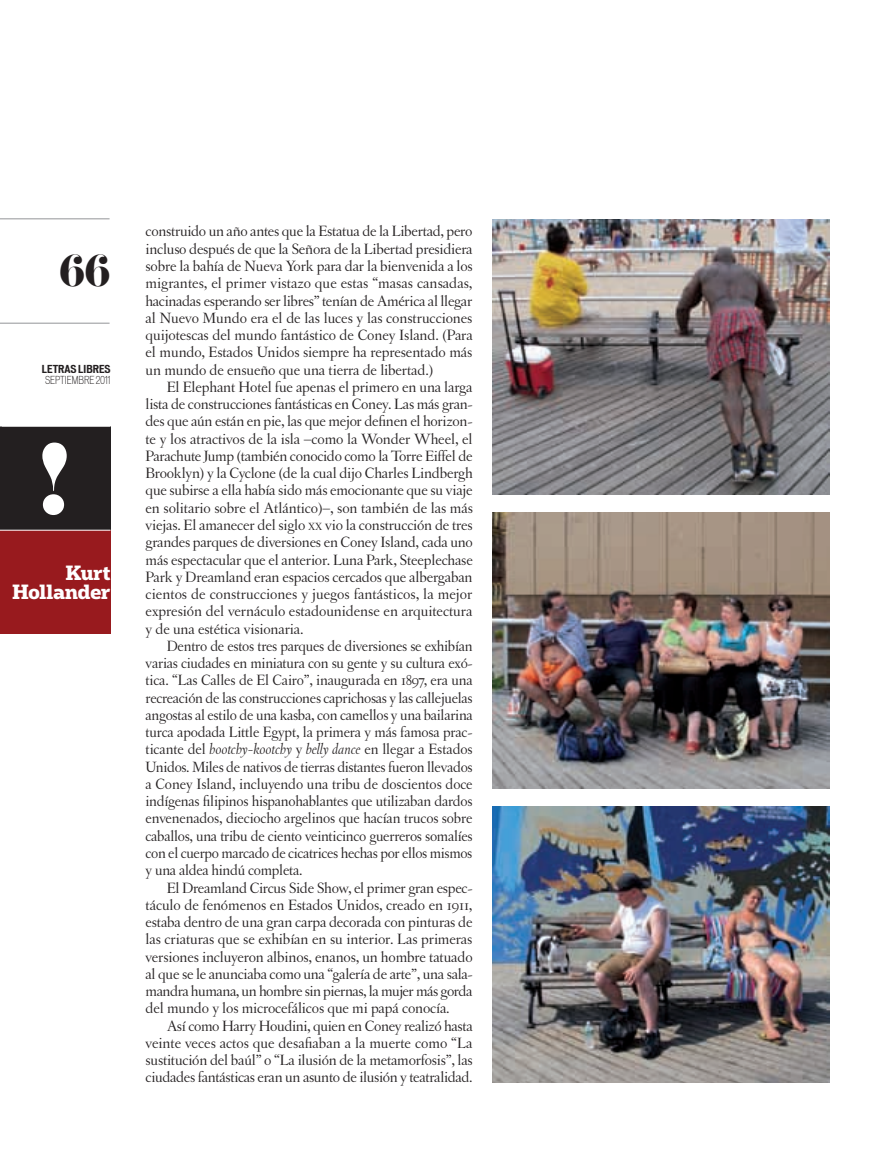
<style>
.page{position:relative;width:893px;height:1149px;background:#fff}
.page>*{position:absolute;margin:0;border:0;box-sizing:border-box;transform-origin:0 0}
.t1{font:39px "Eloquent JF";color:#231f20}
.t2{font:700 19.5px/19.5px "Popular";color:#fff;text-align:right}
.t3{font:15.75px/17.2px "Letras Oldstyle";letter-spacing:-.01em;color:#231f20;text-align:justify}
.t4{font:300 condensed 10.5px "Vonnes";color:#231f20}
.t5{font:700 condensed 10.5px "Vonnes";color:#231f20}
.s1{font-size:10.95px}
.s2{font-style:italic}
</style>
<div class="page">
<div style="left:0;top:426px;width:111px;height:104px;background:#231f20"></div>
<div style="left:0;top:530px;width:111px;height:103px;background:#981a1e"></div>
<hr style="left:0;top:323px;width:110px;height:1px;background:#939598">
<hr style="left:0;top:218px;width:110px;height:1px;background:#939598">
<hr style="left:0;top:529px;width:111px;height:1px;background:#fff">
<svg style="left:42px;top:442px;width:25px;height:73px"></svg>
<img style="left:493px;top:512px;width:336px;height:276px">
<img style="left:493px;top:806px;width:336px;height:276px">
<img style="left:493px;top:219px;width:336px;height:275px">
<h1 class="t1" style="left:60px;top:244px;width:52px">66</h1>
<p class="t5" style="left:42px;top:363px;width:70px">LETRAS LIBRES</p>
<p class="t4" style="left:45px;top:373px;width:67px">SEPTIEMBRE 2011</p>
<p class="t2" style="left:12px;top:562px;width:100px">Kurt<br>Hollander</p>
<p class="t3" style="left:146px;top:223px;width:329px">construido un año antes que la Estatua de la Libertad, pero incluso después de que la Señora de la Libertad presidiera sobre la bahía de Nueva York para dar la bienvenida a los migrantes, el primer vistazo que estas “masas cansadas, hacinadas esperando ser libres” tenían de América al llegar al Nuevo Mundo era el de las luces y las construcciones quijotescas del mundo fantástico de Coney Island. (Para el mundo, Estados Unidos siempre ha representado más un mundo de ensueño que una tierra de libertad.)</p>
<p class="t3" style="left:146px;top:378px;width:329px;text-indent:21px">El Elephant Hotel fue apenas el primero en una larga lista de construcciones fantásticas en Coney. Las más gran&shy;des que aún están en pie, las que mejor definen el horizon&shy;te y los atractivos de la isla –como la Wonder Wheel, el Parachute Jump (también conocido como la Torre Eiffel de Brooklyn) y la Cyclone (de la cual dijo Charles Lindbergh que subirse a ella había sido más emocionante que su viaje en solitario sobre el Atlántico)–, son también de las más viejas. El amanecer del siglo <span class="s1">xx</span> vio la construcción de tres grandes parques de diversiones en Coney Island, cada uno más espectacular que el anterior. Luna Park, Steeplechase Park y Dreamland eran espacios cercados que albergaban cientos de construcciones y juegos fantásticos, la mejor expresión del vernáculo estadounidense en arquitectura y de una estética visionaria.</p>
<p class="t3" style="left:146px;top:637px;width:329px;text-indent:21px">Dentro de estos tres parques de diversiones se exhibían varias ciudades en miniatura con su gente y su cultura exó&shy;tica. “Las Calles de El Cairo”, inaugurada en 1897, era una recreación de las construcciones caprichosas y las callejuelas angostas al estilo de una kasba, con camellos y una bailarina turca apodada Little Egypt, la primera y más famosa prac&shy;ticante del <span class="s2">hootchy-kootchy</span> y <span class="s2">belly dance</span> en llegar a Estados Unidos. Miles de nativos de tierras distantes fueron llevados a Coney Island, incluyendo una tribu de doscientos doce indígenas filipinos hispanohablantes que utilizaban dardos envenenados, dieciocho argelinos que hacían trucos sobre caballos, una tribu de ciento veinticinco guerreros somalíes con el cuerpo marcado de cicatrices hechas por ellos mismos y una aldea hindú completa.</p>
<p class="t3" style="left:146px;top:878px;width:329px;text-indent:21px">El Dreamland Circus Side Show, el primer gran espec&shy;táculo de fenómenos en Estados Unidos, creado en 1911, estaba dentro de una gran carpa decorada con pinturas de las criaturas que se exhibían en su interior. Las primeras versiones incluyeron albinos, enanos, un hombre tatuado al que se le anunciaba como una “galería de arte”, una sala&shy;mandra humana, un hombre sin piernas, la mujer más gorda del mundo y los microcefálicos que mi papá conocía.</p>
<p class="t3" style="left:146px;top:1016px;width:329px;text-indent:21px">Así como Harry Houdini, quien en Coney realizó hasta veinte veces actos que desafiaban a la muerte como “La sustitución del baúl” o “La ilusión de la metamorfosis”, las ciudades fantásticas eran un asunto de ilusión y teatralidad.</p>
</div>
